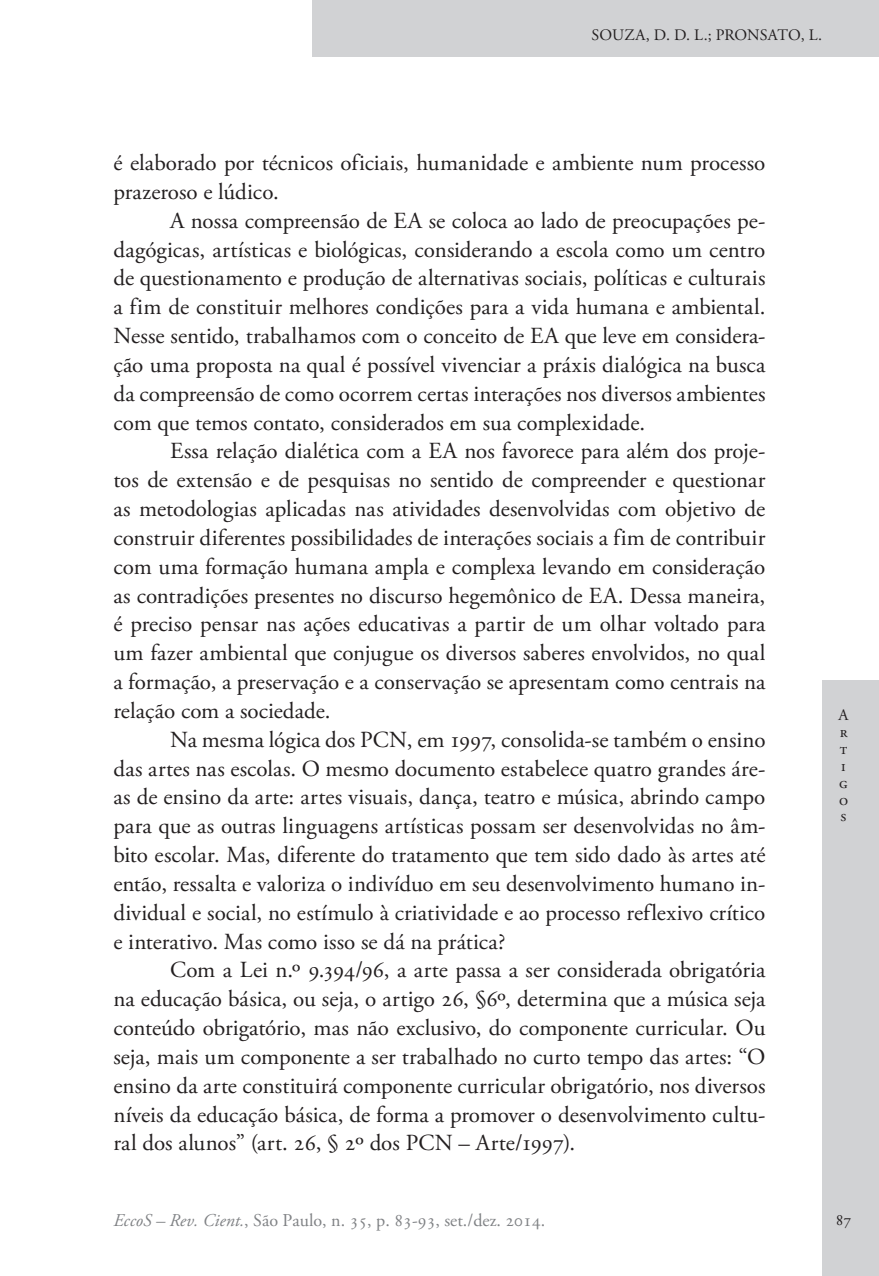
<style>
.page{position:relative;width:879px;height:1276px;background:#fff}
.page>*{position:absolute;margin:0;border:0;box-sizing:border-box;transform-origin:0 0}
.Ec_Normal{font:23px/28.8px "Adobe Garamond Pro";color:#231f20;text-align:justify}
.t1{font:18px "Adobe Garamond Pro";color:#808285}
.t2{font:16px/16.8px "Adobe Garamond Pro";color:#231f20}
.s1{font-style:italic}
</style>
<div class="page">
<div style="left:312px;top:0;width:567px;height:57px;background:#d1d2d4"></div>
<div style="left:822px;top:680px;width:57px;height:596px;background:#d1d2d4"></div>
<p class="t2" style="left:591px;top:27px;width:232px">SOUZA, D. D. L.; PRONSATO, L.</p>
<p class="Ec_Normal" style="left:113px;top:149px;width:653px">é elaborado por técnicos oficiais, humanidade e ambiente num processo prazeroso e lúdico.</p>
<p class="Ec_Normal" style="left:113px;top:207px;width:654px;text-indent:57px">A nossa compreensão de EA se coloca ao lado de preocupações pe&shy;dagógicas, artísticas e biológicas, considerando a escola como um centro de questionamento e produção de alternativas sociais, políticas e culturais a fim de constituir melhores condições para a vida humana e ambiental.<br>Nesse sentido, trabalhamos com o conceito de EA que leve em considera&shy;ção uma proposta na qual é possível vivenciar a práxis dialógica na busca da compreensão de como ocorrem certas interações nos diversos ambientes com que temos contato, considerados em sua complexidade.</p>
<p class="Ec_Normal" style="left:113px;top:437px;width:654px;text-indent:57px">Essa relação dialética com a EA nos favorece para além dos proje&shy;tos de extensão e de pesquisas no sentido de compreender e questionar as metodologias aplicadas nas atividades desenvolvidas com objetivo de construir diferentes possibilidades de interações sociais a fim de contribuir com uma formação humana ampla e complexa levando em consideração as contradições presentes no discurso hegemônico de EA. Dessa maneira, é preciso pensar nas ações educativas a partir de um olhar voltado para um fazer ambiental que conjugue os diversos saberes envolvidos, no qual a formação, a preservação e a conservação se apresentam como centrais na relação com a sociedade.</p>
<p class="Ec_Normal" style="left:113px;top:726px;width:653px;text-indent:57px">Na mesma lógica dos PCN, em 1997, consolida-se também o ensino das artes nas escolas. O mesmo documento estabelece quatro grandes áre&shy;as de ensino da arte: artes visuais, dança, teatro e música, abrindo campo para que as outras linguagens artísticas possam ser desenvolvidas no âm&shy;bito escolar. Mas, diferente do tratamento que tem sido dado às artes até então, ressalta e valoriza o indivíduo em seu desenvolvimento humano in&shy;dividual e social, no estímulo à criatividade e ao processo reflexivo crítico e interativo. Mas como isso se dá na prática?</p>
<p class="Ec_Normal" style="left:113px;top:956px;width:654px;text-indent:57px">Com a Lei n.º 9.394/96, a arte passa a ser considerada obrigatória na educação básica, ou seja, o artigo 26, §6º, determina que a música seja conteúdo obrigatório, mas não exclusivo, do componente curricular. Ou seja, mais um componente a ser trabalhado no curto tempo das artes: “O ensino da arte constituirá componente curricular obrigatório, nos diversos níveis da educação básica, de forma a promover o desenvolvimento cultu&shy;ral dos alunos” (art. 26, § 2º dos PCN – Arte/1997).</p>
<p class="t2" style="left:838px;top:707px;width:11px">A r t i g o s</p>
<p class="t1" style="left:113px;top:1209px;width:433px"><span class="s1">EccoS – Rev. Cient.</span>, São Paulo, n. 35, p. 83-93, set./dez. 2014.</p>
<p class="t2" style="left:836px;top:1212px;width:17px">87</p>
</div>
